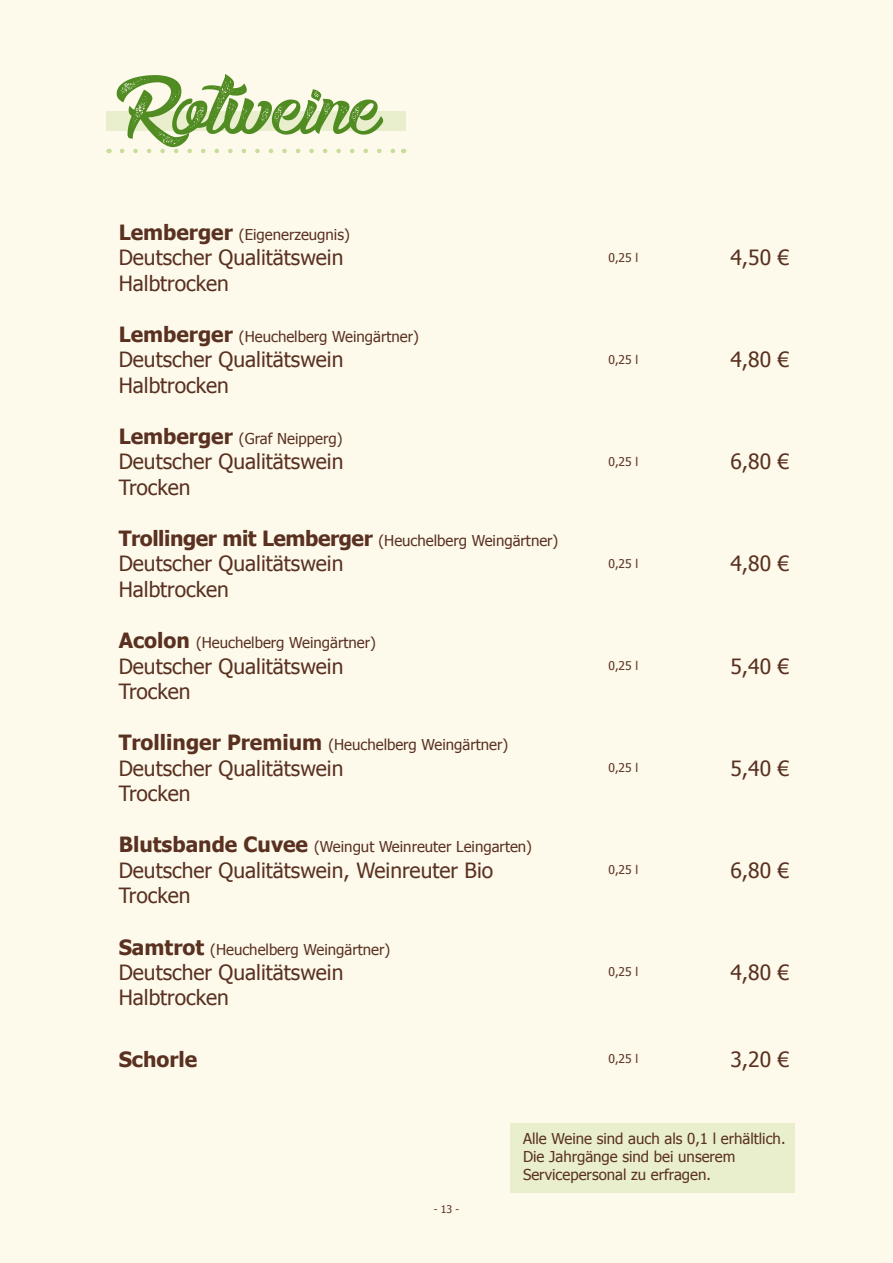
<style>
.page{position:relative;width:893px;height:1263px;background:#fdfaec}
.page>*{position:absolute;margin:0;border:0;box-sizing:border-box;transform-origin:0 0}
.t1{font:112.5px "Boulevard Saint Denis";color:#518c23}
.t2{font:21px/25.2px "Tahoma";color:#5a3121}
.t3{font:700 21px "Tahoma";color:#5a3121}
.t4{font:15px/18px "Tahoma";color:#5a3121}
.t5{font:12px "Tahoma";color:#5a3121}
.t6{font:10.5px "Tahoma";color:#5a3121}
.s1{font-weight:700;font-size:21px}
</style>
<div class="page">
<div style="left:106px;top:111px;width:299px;height:19px;background:#e9eecd"></div>
<svg style="left:122px;top:149px;width:273px;height:4px"></svg>
<div style="left:510px;top:1123px;width:285px;height:70px;background:#e9eecd"></div>
<h1 class="t1" style="left:115px;top:55px;width:270px">Rotweine</h1>
<p class="t4" style="left:119px;top:225px;width:233px"><span class="s1">Lemberger</span> (Eigenerzeugnis)</p>
<h2 class="t2" style="left:119px;top:244px;width:226px">Deutscher Qualitätswein<br>Halbtrocken</h2>
<p class="t5" style="left:608px;top:249px;width:31px">0,25 l</p>
<h2 class="t2" style="left:731px;top:244px;width:60px">4,50 €</h2>
<p class="t4" style="left:119px;top:327px;width:302px"><span class="s1">Lemberger</span> (Heuchelberg Weingärtner)</p>
<h2 class="t2" style="left:119px;top:346px;width:226px">Deutscher Qualitätswein<br>Halbtrocken</h2>
<p class="t5" style="left:608px;top:351px;width:31px">0,25 l</p>
<h2 class="t2" style="left:731px;top:346px;width:60px">4,80 €</h2>
<p class="t4" style="left:119px;top:429px;width:225px"><span class="s1">Lemberger</span> (Graf Neipperg)</p>
<h2 class="t2" style="left:119px;top:448px;width:226px">Deutscher Qualitätswein<br>Trocken</h2>
<p class="t5" style="left:608px;top:454px;width:31px">0,25 l</p>
<h2 class="t2" style="left:730px;top:448px;width:60px">6,80 €</h2>
<p class="t4" style="left:119px;top:531px;width:441px"><span class="s1">Trollinger mit Lemberger</span> (Heuchelberg Weingärtner)</p>
<h2 class="t2" style="left:119px;top:550px;width:226px">Deutscher Qualitätswein<br>Halbtrocken</h2>
<p class="t5" style="left:608px;top:556px;width:31px">0,25 l</p>
<h2 class="t2" style="left:731px;top:550px;width:60px">4,80 €</h2>
<p class="t4" style="left:119px;top:633px;width:259px"><span class="s1">Acolon</span> (Heuchelberg Weingärtner)</p>
<h2 class="t2" style="left:119px;top:652px;width:226px">Deutscher Qualitätswein<br>Trocken</h2>
<p class="t5" style="left:608px;top:658px;width:31px">0,25 l</p>
<h2 class="t2" style="left:730px;top:652px;width:60px">5,40 €</h2>
<p class="t4" style="left:119px;top:735px;width:391px"><span class="s1">Trollinger Premium</span> (Heuchelberg Weingärtner)</p>
<h2 class="t2" style="left:119px;top:754px;width:226px">Deutscher Qualitätswein<br>Trocken</h2>
<p class="t5" style="left:608px;top:760px;width:31px">0,25 l</p>
<h2 class="t2" style="left:730px;top:754px;width:60px">5,40 €</h2>
<p class="t4" style="left:119px;top:837px;width:415px"><span class="s1">Blutsbande Cuvee</span> (Weingut Weinreuter Leingarten)</p>
<h2 class="t2" style="left:119px;top:856px;width:376px">Deutscher Qualitätswein, Weinreuter Bio<br>Trocken</h2>
<p class="t5" style="left:608px;top:862px;width:31px">0,25 l</p>
<h2 class="t2" style="left:730px;top:856px;width:60px">6,80 €</h2>
<p class="t4" style="left:119px;top:939px;width:273px"><span class="s1">Samtrot</span> (Heuchelberg Weingärtner)</p>
<h2 class="t2" style="left:119px;top:958px;width:226px">Deutscher Qualitätswein<br>Halbtrocken</h2>
<p class="t5" style="left:608px;top:964px;width:31px">0,25 l</p>
<h2 class="t2" style="left:731px;top:958px;width:60px">4,80 €</h2>
<h2 class="t3" style="left:119px;top:1044px;width:80px">Schorle</h2>
<p class="t5" style="left:608px;top:1051px;width:31px">0,25 l</p>
<h2 class="t2" style="left:730px;top:1046px;width:60px">3,20 €</h2>
<p class="t6" style="left:434px;top:1202px;width:27px">- 13 -</p>
<p class="t4" style="left:523px;top:1129px;width:264px">Alle Weine sind auch als 0,1 l erhältlich.<br>Die Jahrgänge sind bei unserem<br>Servicepersonal zu erfragen.</p>
</div>
